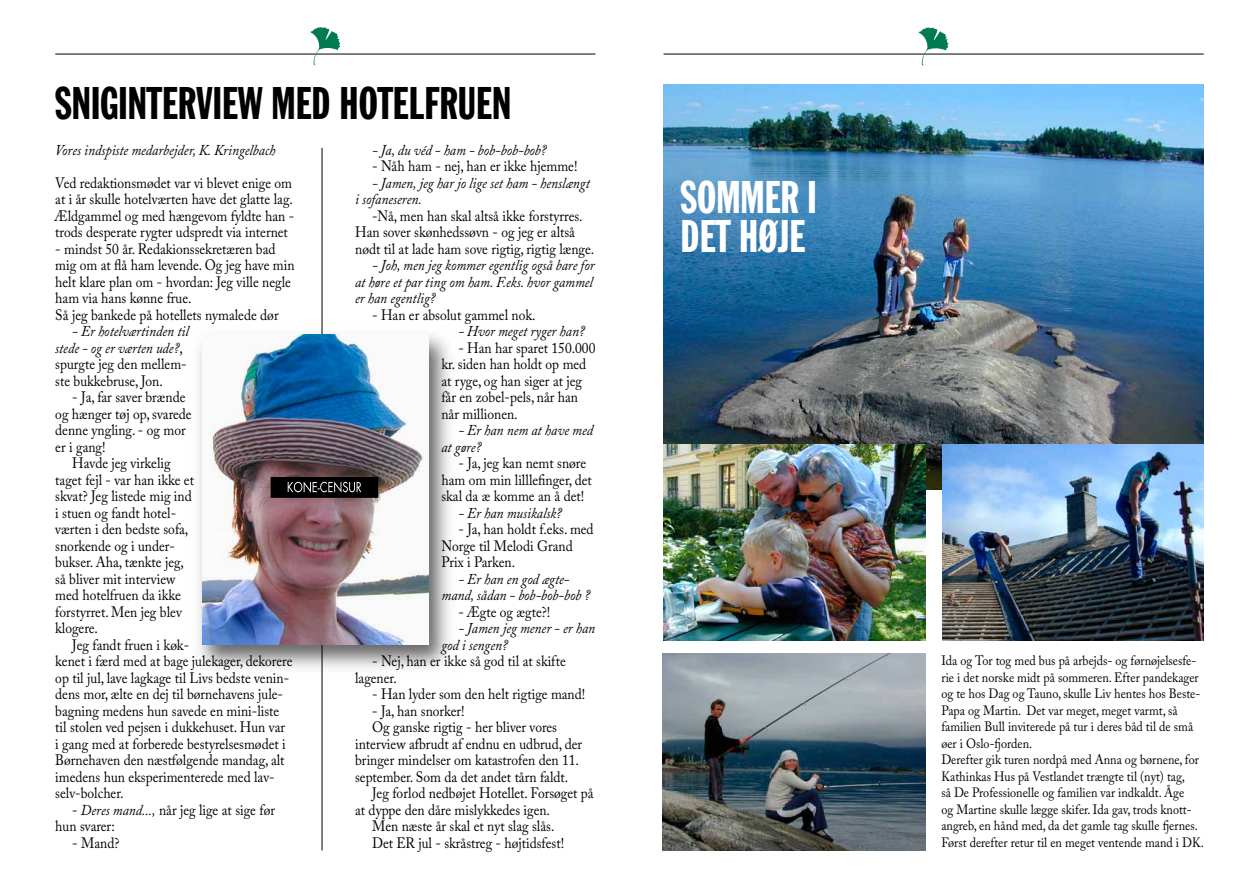
<style>
.page{position:relative;width:1259px;height:893px;background:#fff}
.page>*{position:absolute;margin:0;border:0;box-sizing:border-box;transform-origin:0 0}
.t1{font:45px "Franklin Gothic Std Extra Cond";color:#000}
.t2{font:45px/39px "Franklin Gothic Std Extra Cond";color:#fff}
.t3{font:15px/16.5px "Adobe Caslon Pro";color:#000;scale:.9 1}
.t4{font:italic 15px/16.5px "Adobe Caslon Pro";color:#000;scale:.9 1}
.t5{font:13.5px/16.5px "Adobe Caslon Pro";color:#000;scale:.9 1}
.s1{font-style:normal}
.s2{font-style:italic}
</style>
<div class="page">
<hr style="left:55px;top:54px;width:540px;height:1px;background:#000">
<svg style="left:311px;top:27px;width:30px;height:39px"></svg>
<hr style="left:663px;top:54px;width:540px;height:1px;background:#000">
<svg style="left:919px;top:27px;width:30px;height:39px"></svg>
<img style="left:663px;top:85px;width:540px;height:405px">
<img style="left:663px;top:444px;width:262px;height:196px">
<img style="left:942px;top:444px;width:261px;height:196px">
<img style="left:662px;top:653px;width:263px;height:197px">
<img style="left:198px;top:324px;width:252px;height:355px">
<hr style="left:322px;top:148px;width:1px;height:702px;background:#000">
<img style="left:203px;top:335px;width:226px;height:310px">
<div style="left:271px;top:477px;width:107px;height:20px;background:#000"></div>
<svg style="left:288px;top:481px;width:73px;height:12px"></svg>
<h1 class="t1" style="left:55px;top:79px;width:457px">SNIGINTERVIEW MED HOTELFRUEN</h1>
<p class="t4" style="left:55px;top:141px;width:246px">Vores indspiste medarbejder, K. Kringelbach</p>
<p class="t3" style="left:55px;top:174px;width:267px">Ved redaktionsmødet var vi blevet enige om at i år skulle hotelværten have det glatte lag.<br>Ældgammel og med hængevom fyldte han - trods desperate rygter udspredt via internet</p>
<p class="t3" style="left:55px;top:240px;width:267px">- mindst 50 år. Redakionssekretæren bad mig om at flå ham levende. Og jeg have min helt klare plan om - hvordan: Jeg ville negle ham via hans kønne frue.<br>Så jeg bankede på hotellets nymalede dør</p>
<p class="t4" style="left:55px;top:323px;width:150px;text-indent:17px">- Er hotelværtinden til stede - og er værten ude?<span class="s1">, spurgte jeg den mellem&shy;ste bukkebruse, Jon.</span></p>
<p class="t3" style="left:55px;top:389px;width:153px;text-indent:17px">- Ja, far saver brænde og hænger tøj op, svarede denne yngling. - og mor er i gang!</p>
<p class="t3" style="left:55px;top:455px;width:156px;text-indent:17px">Havde jeg virkelig taget fejl - var han ikke et skvat? Jeg listede mig ind i stuen og fandt hotel&shy;værten i den bedste sofa, snorkende og i under&shy;bukser. Aha, tænkte jeg, så bliver mit interview med hotelfruen da ikke forstyrret. Men jeg blev klogere.</p>
<p class="t3" style="left:55px;top:636px;width:265px;text-indent:17px">Jeg fandt fruen i køk-<br>kenet i færd med at bage julekager, dekorere op til jul, lave lagkage til Livs bedste venin&shy;dens mor, ælte en dej til børnehavens jule&shy;bagning medens hun savede en mini-liste til stolen ved pejsen i dukkehuset. Hun var<br>i gang med at forberede bestyrelsesmødet i Børnehaven den næstfølgende mandag, alt imedens hun eksperimenterede med lav&shy;selv-bolcher.</p>
<p class="t3" style="left:55px;top:801px;width:246px;text-indent:17px">- <span class="s2">Deres mand...,</span> når jeg lige at sige før hun svarer:</p>
<p class="t3" style="left:72px;top:834px;width:54px">- Mand?</p>
<p class="t4" style="left:372px;top:141px;width:195px">- Ja, du véd - ham - bob-bob-bob?</p>
<p class="t3" style="left:372px;top:158px;width:229px">- Nåh ham - nej, han er ikke hjemme!</p>
<p class="t4" style="left:355px;top:174px;width:262px;text-indent:17px">- Jamen, jeg har jo lige set ham - henslængt i sofaneseren.</p>
<p class="t3" style="left:355px;top:207px;width:267px;text-indent:17px">-Nå, men han skal altså ikke forstyrres.<br>Han sover skønhedssøvn - og jeg er altså nødt til at lade ham sove rigtig, rigtig længe.</p>
<p class="t4" style="left:355px;top:257px;width:267px;text-align:justify;text-indent:17px">- Joh, men jeg kommer egentlig også bare for at høre et par ting om ham. F.eks. hvor gammel er han egentlig?</p>
<p class="t3" style="left:372px;top:306px;width:183px">- Han er absolut gammel nok.</p>
<p class="t4" style="left:458px;top:323px;width:142px">- Hvor meget ryger han?</p>
<p class="t3" style="left:441px;top:339px;width:173px;text-indent:17px">- Han har sparet 150.000 kr. siden han holdt op med at ryge, og han siger at jeg får en zobel-pels, når han når millionen.</p>
<p class="t4" style="left:441px;top:422px;width:170px;text-indent:17px">- Er han nem at have med at gøre?</p>
<p class="t3" style="left:441px;top:455px;width:169px;text-indent:17px">- Ja, jeg kan nemt snøre ham om min lilllefinger, det skal da æ komme an å det!</p>
<p class="t4" style="left:458px;top:504px;width:117px">- Er han musikalsk?</p>
<p class="t3" style="left:441px;top:521px;width:171px;text-indent:17px">- Ja, han holdt f.eks. med<br>Norge til Melodi Grand<br>Prix i Parken.</p>
<p class="t4" style="left:441px;top:570px;width:167px;text-align:center">- Er han en god ægte-<br>mand, sådan - bob-bob-bob ?</p>
<p class="t3" style="left:458px;top:603px;width:103px">- Ægte og ægte?!</p>
<p class="t4" style="left:441px;top:620px;width:172px;text-indent:17px">- Jamen jeg mener - er han god i sengen?</p>
<p class="t3" style="left:355px;top:653px;width:235px;text-indent:17px">- Nej, han er ikke så god til at skifte lagener.</p>
<p class="t3" style="left:372px;top:686px;width:238px">- Han lyder som den helt rigtige mand!</p>
<p class="t3" style="left:372px;top:702px;width:104px">- Ja, han snorker!</p>
<p class="t3" style="left:372px;top:719px;width:207px">Og ganske rigtig - her bliver vores</p>
<p class="t3" style="left:355px;top:735px;width:254px">interview afbrudt af endnu en udbrud, der</p>
<p class="t3" style="left:355px;top:752px;width:250px">bringer mindelser om katastrofen den 11.</p>
<p class="t3" style="left:355px;top:768px;width:238px">september. Som da det andet tårn faldt.</p>
<p class="t3" style="left:372px;top:785px;width:247px">Jeg forlod nedbøjet Hotellet. Forsøget på</p>
<p class="t3" style="left:355px;top:801px;width:218px">at dyppe den dåre mislykkedes igen.</p>
<p class="t3" style="left:372px;top:818px;width:204px">Men næste år skal et nyt slag slås.</p>
<p class="t3" style="left:372px;top:834px;width:215px">Det ER jul - skråstreg - højtidsfest!</p>
<h1 class="t2" style="left:680px;top:180px;width:138px">SOMMER I<br>DET HØJE</h1>
<p class="t5" style="left:941px;top:652px;width:293px">Ida og Tor tog med bus på arbejds- og førnøjelsesfe&shy;rie i det norske midt på sommeren. Efter pandekager og te hos Dag og Tauno, skulle Liv hentes hos Beste-Papa og Martin. Det var meget, meget varmt, så familien Bull inviterede på tur i deres båd til de små øer i Oslo-fjorden.<br>Derefter gik turen nordpå med Anna og børnene, for Kathinkas Hus på Vestlandet trængte til (nyt) tag,<br>så De Professionelle og familien var indkaldt. Åge<br>og Martine skulle lægge skifer. Ida gav, trods knott&shy;angreb, en hånd med, da det gamle tag skulle fjernes.<br>Først derefter retur til en meget ventende mand i DK.</p>
</div>
